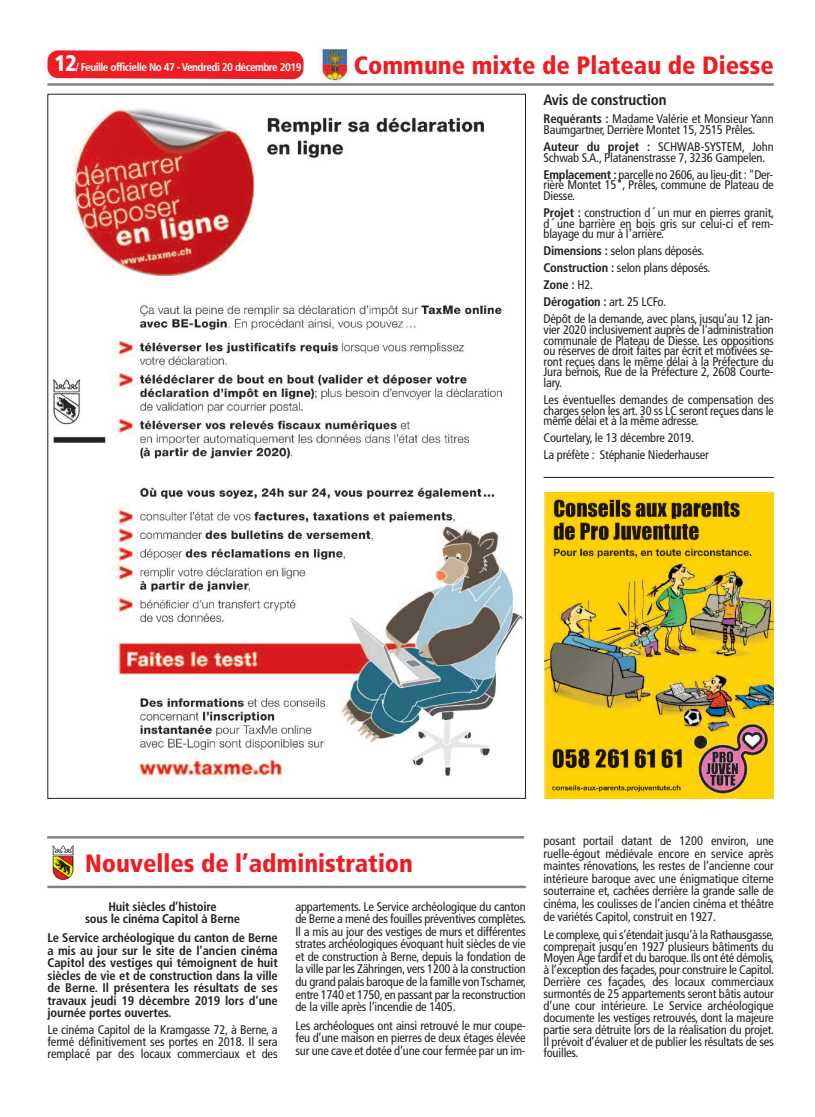
<style>
.page{position:relative;width:815px;height:1117px;background:#fff}
.page>*{position:absolute;margin:0;border:0;box-sizing:border-box;transform-origin:0 0}
.t1{font:900 condensed 25px "Frutiger";color:#ee1d23}
.t2{font:700 condensed 15px "Frutiger";letter-spacing:-.015em;color:#231f20}
.t3{font:condensed 12.5px/12.5px "Frutiger";letter-spacing:-.015em;color:#231f20;text-align:justify}
.t4{font:700 condensed 12.5px/12.5px "Frutiger";letter-spacing:-.015em;color:#231f20;text-align:center}
.t5{font:700 condensed 11.25px "Frutiger";letter-spacing:-.045em;color:#fff}
.s1{font-weight:900;font-size:22.5px}
.s2{font-weight:700}
.s3{font-family:"Lucida Grande";font-stretch:normal}
</style>
<div class="page">
<hr style="left:544px;top:477px;width:230px;height:1px;background:#231f20">
<hr style="left:47px;top:83px;width:727px;height:3px;background:#808285">
<svg style="left:47px;top:50px;width:257px;height:29px;background:#ee2a2f"></svg>
<img style="left:53px;top:108px;width:470px;height:673px">
<img style="left:544px;top:492px;width:229px;height:306px">
<img style="left:52px;top:845px;width:22px;height:36px">
<hr style="left:47px;top:885px;width:479px;height:3px;background:#808285">
<hr style="left:47px;top:835px;width:477px;height:3px;background:#808285">
<img style="left:320px;top:48px;width:29px;height:35px">
<p class="t5" style="left:54px;top:63px;width:249px"><span class="s1">12</span>/ Feuille officielle No 47 - Vendredi 20 décembre 2019</p>
<h1 class="t1" style="left:354px;top:55px;width:422px">Commune mixte de Plateau de Diesse</h1>
<p class="t2" style="left:544px;top:94px;width:125px">Avis de construction</p>
<p class="t3" style="left:544px;top:115px;width:232px;line-height:10.6px"><span class="s2">Requérants :</span> Madame Valérie et Monsieur Yann<br>Baumgartner, Derrière Montet 15, 2515 Prêles.</p>
<p class="t3" style="left:544px;top:142px;width:232px;line-height:10.6px"><span class="s2">Auteur du projet :</span> SCHWAB-SYSTEM, John<br>Schwab S.A., Platanenstrasse 7, 3236 Gampelen.</p>
<p class="t3" style="left:544px;top:170px;width:232px;line-height:10.6px"><span class="s2">Emplacement :</span> parcelle no 2606, au lieu-dit : "Der&shy;rière Montet 15", Prêles, commune de Plateau de Diesse.</p>
<p class="t3" style="left:544px;top:208px;width:232px;line-height:10.6px"><span class="s2">Projet :</span> construction d<span class="s3">´</span>un mur en pierres granit, d<span class="s3">´</span>une barrière en bois gris sur celui-ci et rem&shy;blayage du mur à l<span class="s3">’</span>arrière.</p>
<p class="t3" style="left:544px;top:243px;width:232px;line-height:17px;text-align:left"><span class="s2">Dimensions :</span> selon plans déposés.<br><span class="s2">Construction :</span> selon plans déposés.<br><span class="s2">Zone :</span> H2.<br><span class="s2">Dérogation :</span> art. 25 LCFo.<br>Dépôt de la demande, avec plans, jusqu’au 12 jan-</p>
<p class="t3" style="left:544px;top:325px;width:232px;line-height:10.6px">vier 2020 inclusivement auprès de l'administration communale de Plateau de Diesse. Les oppositions ou réserves de droit faites par écrit et motivées se&shy;ront reçues dans le même délai à la Préfecture du Jura bernois, Rue de la Préfecture 2, 2608 Courte&shy;lary.</p>
<p class="t3" style="left:544px;top:395px;width:232px;line-height:10.6px">Les éventuelles demandes de compensation des charges selon les art. 30 ss LC seront reçues dans le même délai et à la même adresse.</p>
<p class="t3" style="left:544px;top:430px;width:167px;line-height:17px">Courtelary, le 13 décembre 2019.<br>La préfète : Stéphanie Niederhauser</p>
<h1 class="t1" style="left:85px;top:852px;width:329px">Nouvelles de l’administration</h1>
<p class="t4" style="left:85px;top:901px;width:157px">Huit siècles d’histoire<br>sous le cinéma Capitol à Berne</p>
<p class="t4" style="left:47px;top:932px;width:232px;text-align:justify">Le Service archéologique du canton de Berne a mis au jour sur le site de l’ancien cinéma Capitol des vestiges qui témoignent de huit siècles de vie et de construction dans la ville de Berne. Il présentera les résultats de ses travaux jeudi 19 décembre 2019 lors d’une journée portes ouvertes.</p>
<p class="t3" style="left:47px;top:1024px;width:232px;line-height:11.9px">Le cinéma Capitol de la Kramgasse 72, à Berne, a fermé définitivement ses portes en 2018. Il sera remplacé par des locaux commerciaux et des</p>
<p class="t3" style="left:295px;top:901px;width:232px">appartements. Le Service archéologique du canton de Berne a mené des fouilles préventives complètes.<br>Il a mis au jour des vestiges de murs et différentes strates archéologiques évoquant huit siècles de vie et de construction à Berne, depuis la fondation de la ville par les Zähringen, vers 1200 à la construction du grand palais baroque de la famille vonTscharner, entre 1740 et 1750, en passant par la reconstruction de la ville après l’incendie de 1405.</p>
<p class="t3" style="left:295px;top:1019px;width:232px">Les archéologues ont ainsi retrouvé le mur coupe&shy;feu d’une maison en pierres de deux étages élevée sur une cave et dotée d’une cour fermée par un im-</p>
<p class="t3" style="left:544px;top:835px;width:232px">posant portail datant de 1200 environ, une ruelle-égout médiévale encore en service après maintes rénovations, les restes de l’ancienne cour intérieure baroque avec une énigmatique citerne souterraine et, cachées derrière la grande salle de cinéma, les coulisses de l’ancien cinéma et théâtre de variétés Capitol, construit en 1927.</p>
<p class="t3" style="left:544px;top:929px;width:232px;line-height:11.9px">Le complexe, qui s’étendait jusqu’à la Rathausgasse, comprenait jusqu’en 1927 plusieurs bâtiments du Moyen Âge tardif et du baroque. Ils ont été démolis, à l’exception des façades, pour construire le Capitol.<br>Derrière ces façades, des locaux commerciaux surmontés de 25 appartements seront bâtis autour d’une cour intérieure. Le Service archéologique documente les vestiges retrouvés, dont la majeure partie sera détruite lors de la réalisation du projet.<br>Il prévoit d’évaluer et de publier les résultats de ses fouilles.</p>
</div>
